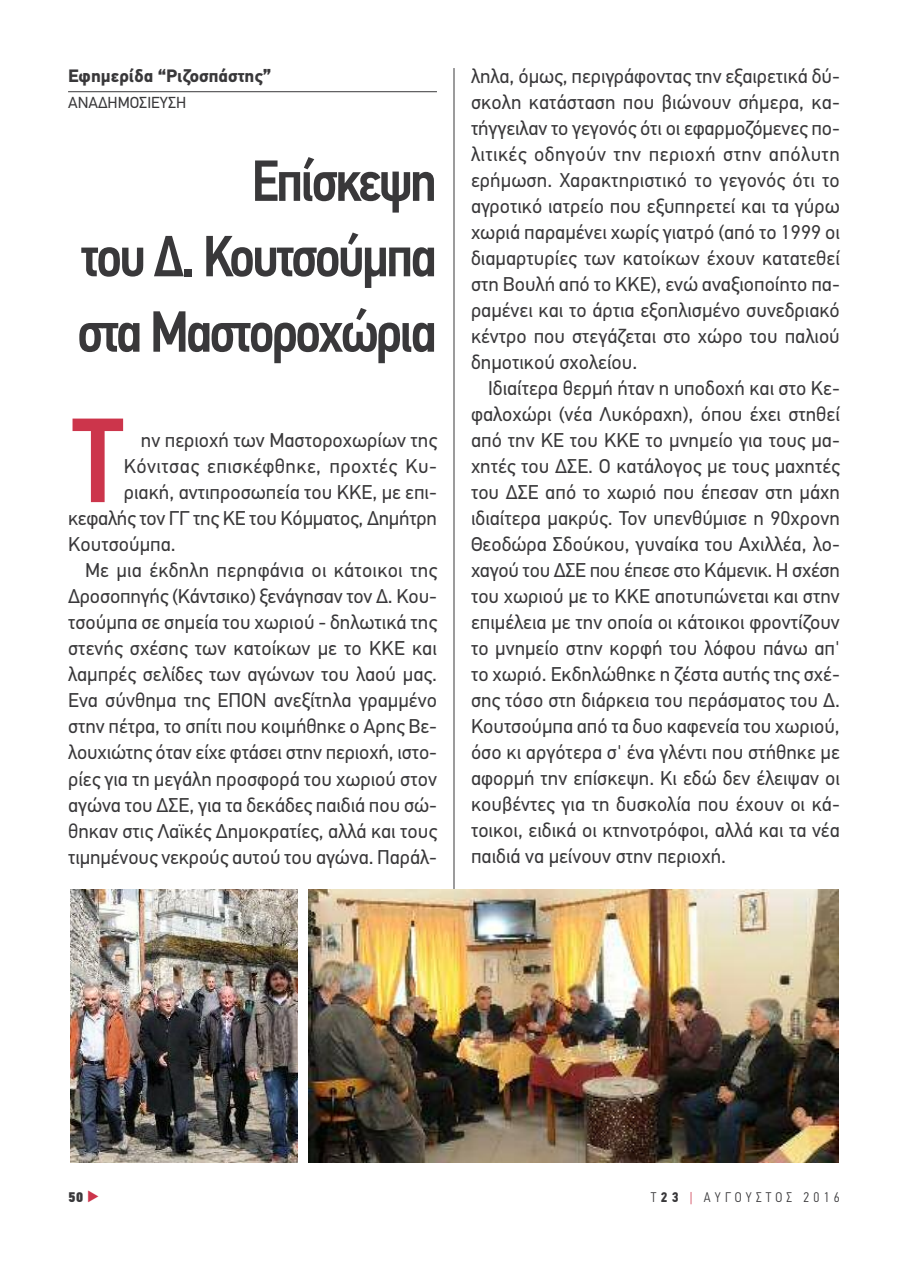
<style>
.page{position:relative;width:908px;height:1276px;background:#fff}
.page>*{position:absolute;margin:0;border:0;box-sizing:border-box;transform-origin:0 0}
.t1{font:500 120px "PF Din Text Cond Pro";color:#cc354b}
.t2{font:500 58px/75.4px "PF Din Text Cond Pro";letter-spacing:-.05em;color:#39383a;text-align:justify}
.t3{font:20px/26px "PF Din Text Pro";color:#39383a;text-align:justify}
.t4{font:20px "PF Din Text Pro";letter-spacing:.02em;color:#39383a}
.t5{font:700 18px "PF Din Text Pro";color:#39383a}
.t6{font:16px "PF Din Text Pro";color:#39383a}
.t7{font:300 14px "PF Din Text Cond Pro";letter-spacing:.3em;color:#39383a}
.t8{font:14px "PF Din Text Cond Pro X Black";color:#39383a}
.s1{font-family:"Lucida Grande";color:#cc354b}
.s2{font-weight:700}
.s3{color:#cc354b}
</style>
<div class="page">
<hr style="left:453px;top:68px;width:1px;height:1094px;background:#39383a">
<hr style="left:68px;top:91px;width:369px;height:1px;background:#39383a">
<img style="left:309px;top:889px;width:529px;height:273px">
<img style="left:70px;top:889px;width:227px;height:273px">
<p class="t5" style="left:68px;top:64px;width:204px">Εφημερίδα “Ριζοσπάστης”</p>
<p class="t6" style="left:68px;top:93px;width:120px">ΑΝΑΔΗΜΟΣΙΕΥΣΗ</p>
<h2 class="t2" style="left:77px;top:144px;width:361px;text-indent:174px">Επίσκεψη του Δ. Κουτσούμπα στα Μαστοροχώρια</h2>
<h1 class="t1" style="left:72px;top:389px;width:53px">Τ</h1>
<p class="t3" style="left:141px;top:428px;width:297px">ην περιοχή των Μαστοροχωρίων της</p>
<p class="t4" style="left:124px;top:455px;width:314px">Κόνιτσας επισκέφθηκε, προχτές Κυ-</p>
<p class="t3" style="left:124px;top:480px;width:314px">ριακή, αντιπροσωπεία του ΚΚΕ, με επι-</p>
<p class="t3" style="left:68px;top:506px;width:370px">κεφαλής τον ΓΓ της ΚΕ του Κόμματος, Δημήτρη</p>
<p class="t3" style="left:68px;top:532px;width:109px">Κουτσούμπα.</p>
<p class="t3" style="left:85px;top:558px;width:353px">Με μια έκδηλη περηφάνια οι κάτοικοι της</p>
<p class="t3" style="left:68px;top:584px;width:370px">Δροσοπηγής (Κάντσικο) ξενάγησαν τον Δ. Κου-</p>
<p class="t3" style="left:68px;top:610px;width:370px">τσούμπα σε σημεία του χωριού - δηλωτικά της</p>
<p class="t3" style="left:68px;top:636px;width:370px">στενής σχέσης των κατοίκων με το ΚΚΕ και</p>
<p class="t3" style="left:68px;top:662px;width:370px">λαμπρές σελίδες των αγώνων του λαού μας.</p>
<p class="t3" style="left:68px;top:688px;width:370px">Ενα σύνθημα της ΕΠΟΝ ανεξίτηλα γραμμένο</p>
<p class="t3" style="left:68px;top:714px;width:370px">στην πέτρα, το σπίτι που κοιμήθηκε ο Αρης Βε-</p>
<p class="t3" style="left:68px;top:740px;width:370px">λουχιώτης όταν είχε φτάσει στην περιοχή, ιστο-</p>
<p class="t3" style="left:68px;top:766px;width:370px">ρίες για τη μεγάλη προσφορά του χωριού στον</p>
<p class="t3" style="left:68px;top:792px;width:370px">αγώνα του ΔΣΕ, για τα δεκάδες παιδιά που σώ-</p>
<p class="t3" style="left:68px;top:818px;width:370px">θηκαν στις Λαϊκές Δημοκρατίες, αλλά και τους</p>
<p class="t3" style="left:68px;top:844px;width:370px">τιμημένους νεκρούς αυτού του αγώνα. Παράλ-</p>
<p class="t3" style="left:471px;top:63px;width:370px">ληλα, όμως, περιγράφοντας την εξαιρετικά δύ&shy;σκολη κατάσταση που βιώνουν σήμερα, κα&shy;τήγγειλαν το γεγονός ότι οι εφαρμοζόμενες πο&shy;λιτικές οδηγούν την περιοχή στην απόλυτη ερήμωση. Χαρακτηριστικό το γεγονός ότι το αγροτικό ιατρείο που εξυπηρετεί και τα γύρω χωριά παραμένει χωρίς γιατρό (από το 1999 οι διαμαρτυρίες των κατοίκων έχουν κατατεθεί στη Βουλή από το ΚΚΕ), ενώ αναξιοποίητο πα&shy;ραμένει και το άρτια εξοπλισμένο συνεδριακό κέντρο που στεγάζεται στο χώρο του παλιού δημοτικού σχολείου.</p>
<p class="t3" style="left:471px;top:375px;width:370px;text-indent:17px">Ιδιαίτερα θερμή ήταν η υποδοχή και στο Κε&shy;φαλοχώρι (νέα Λυκόραχη), όπου έχει στηθεί από την ΚΕ του ΚΚΕ το μνημείο για τους μα&shy;χητές του ΔΣΕ. Ο κατάλογος με τους μαχητές του ΔΣΕ από το χωριό που έπεσαν στη μάχη ιδιαίτερα μακρύς. Τον υπενθύμισε η 90χρονη Θεοδώρα Σδούκου, γυναίκα του Αχιλλέα, λο&shy;χαγού του ΔΣΕ που έπεσε στο Κάμενικ. Η σχέση του χωριού με το ΚΚΕ αποτυπώνεται και στην επιμέλεια με την οποία οι κάτοικοι φροντίζουν το μνημείο στην κορφή του λόφου πάνω απ' το χωριό. Εκδηλώθηκε η ζέστα αυτής της σχέ&shy;σης τόσο στη διάρκεια του περάσματος του Δ.<br>Κουτσούμπα από τα δυο καφενεία του χωριού, όσο κι αργότερα σ' ένα γλέντι που στήθηκε με αφορμή την επίσκεψη. Κι εδώ δεν έλειψαν οι κουβέντες για τη δυσκολία που έχουν οι κά&shy;τοικοι, ειδικά οι κτηνοτρόφοι, αλλά και τα νέα παιδιά να μείνουν στην περιοχή.</p>
<p class="t8" style="left:68px;top:1188px;width:33px">50 <span class="s1">►</span></p>
<p class="t7" style="left:650px;top:1189px;width:190px">Τ<span class="s2">23</span> <span class="s3">|</span> αΥΓΟΥσΤΟσ 2016</p>
</div>
